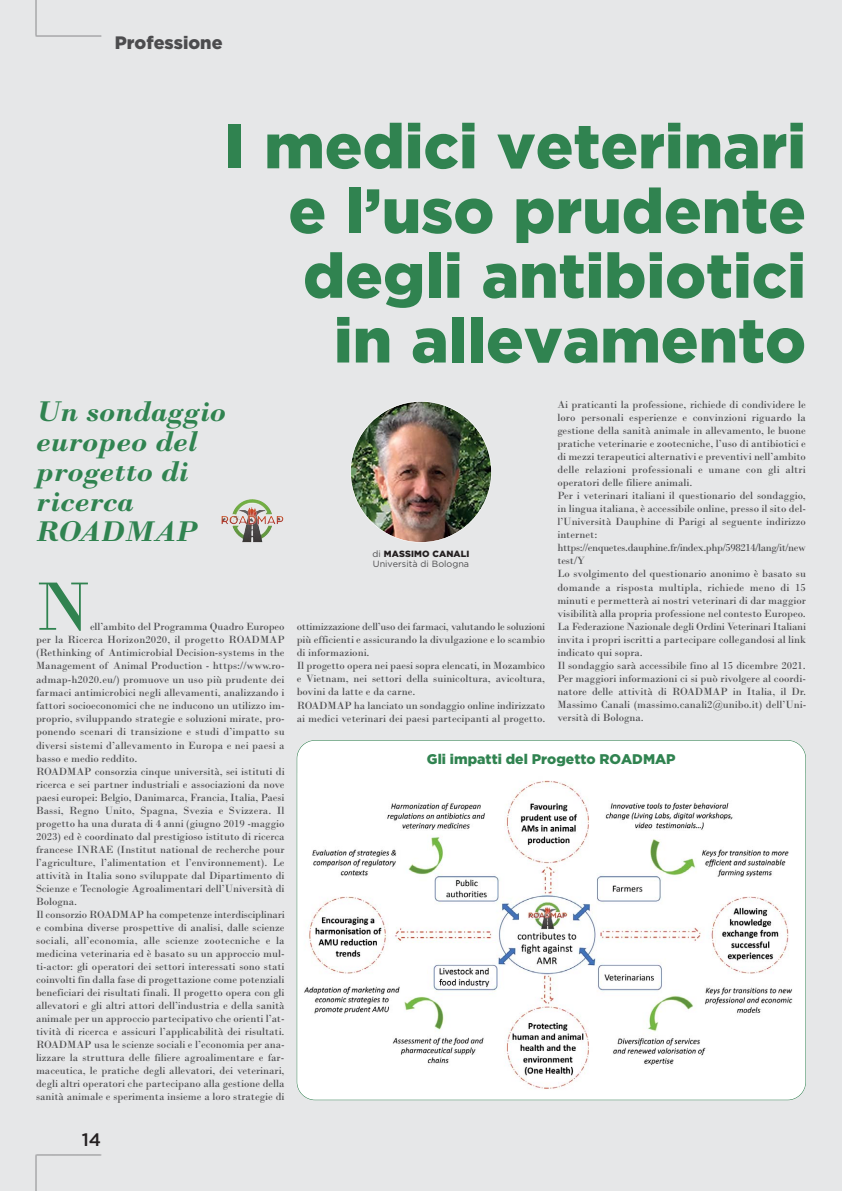
<style>
.page{position:relative;width:842px;height:1191px;background:#e6e7e8}
.page>*{position:absolute;margin:0;border:0;box-sizing:border-box;transform-origin:0 0}
.t1{font:72px "Bodoni";color:#308350}
.t2{font:900 62.4px/64.7px "Gotham";color:#308350;text-align:right}
.t3{font:italic 700 30px/30px "Bodoni";color:#308350}
.t4{font:900 18px "Gotham";color:#4c4c4e}
.t5{font:500 18px "Gotham";color:#231f20}
.t6{font:900 14px "Gotham";color:#308350}
.t7{font:11px/13.1px "Bodoni";color:#4c4c4e}
.t8{font:9px/10.8px "Gotham";color:#4c4c4e}
.s1{font-weight:900;color:#231f20}
</style>
<div class="page">
<svg style="left:36px;top:1154px;width:66px;height:37px"></svg>
<svg style="left:36px;top:0;width:66px;height:37px"></svg>
<img style="left:351px;top:402px;width:140px;height:140px;border-radius:50%">
<img style="left:232px;top:499px;width:40px;height:35px">
<div style="left:297px;top:740px;width:508px;height:359px;background:#fff;border-radius:18px"></div>
<img style="left:297px;top:780px;width:508px;height:312px">
<h3 class="t4" style="left:115px;top:36px;width:109px">Professione</h3>
<h2 class="t2" style="left:225px;top:118px;width:583px">I medici veterinari e l’uso prudente degli antibiotici<br>in allevamento</h2>
<p class="t7" style="left:557px;top:400px;width:250px">Ai praticanti la professione, richiede di condividere le loro personali esperienze e convinzioni riguardo la gestione della sanità animale in allevamento, le buone pratiche veterinarie e zootecniche, l’uso di antibiotici e di mezzi terapeutici alternativi e preventivi nell’ambito delle relazioni professionali e umane con gli altri operatori delle filiere animali.<br>Per i veterinari italiani il questionario del sondaggio, in lingua italiana, è accessibile online, presso il sito del&shy;l’Università Dauphine di Parigi al seguente indirizzo internet: https://enquetes.dauphine.fr/index.php/598214/lang/it/new test/Y<br>Lo svolgimento del questionario anonimo è basato su domande a risposta multipla, richiede meno di 15 minuti e permetterà ai nostri veterinari di dar maggior visibilità alla propria professione nel contesto Europeo.<br>La Federazione Nazionale degli Ordini Veterinari Italiani invita i propri iscritti a partecipare collegandosi al link indicato qui sopra.<br>Il sondaggio sarà accessibile fino al 15 dicembre 2021.<br>Per maggiori informazioni ci si può rivolgere al coordi&shy;natore delle attività di ROADMAP in Italia, il Dr.<br>Massimo Canali (massimo.canali2@unibo.it) dell’Uni&shy;versità di Bologna.</p>
<h3 class="t3" style="left:36px;top:400px;width:192px">Un sondaggio europeo del progetto di ricerca<br>ROADMAP</h3>
<p class="t8" style="left:372px;top:548px;width:98px">di <span class="s1">MASSIMO CANALI<br></span>Università di Bologna</p>
<h1 class="t1" style="left:36px;top:582px;width:56px">N</h1>
<p class="t7" style="left:36px;top:621px;width:250px;text-indent:54px">ell’ambito del Programma Quadro Europeo per la Ricerca Horizon2020, il progetto ROADMAP (Rethinking of Antimicrobial Decision-systems in the Management of Animal Production - https://www.ro&shy;admap-h2020.eu/) promuove un uso più prudente dei farmaci antimicrobici negli allevamenti, analizzando i fattori socioeconomici che ne inducono un utilizzo im&shy;proprio, sviluppando strategie e soluzioni mirate, pro&shy;ponendo scenari di transizione e studi d’impatto su diversi sistemi d’allevamento in Europa e nei paesi a basso e medio reddito.<br>ROADMAP consorzia cinque università, sei istituti di ricerca e sei partner industriali e associazioni da nove paesi europei: Belgio, Danimarca, Francia, Italia, Paesi Bassi, Regno Unito, Spagna, Svezia e Svizzera. Il progetto ha una durata di 4 anni (giugno 2019 -maggio 2023) ed è coordinato dal prestigioso istituto di ricerca francese INRAE (Institut national de recherche pour l’agriculture, l’alimentation et l’environnement). Le attività in Italia sono sviluppate dal Dipartimento di Scienze e Tecnologie Agroalimentari dell’Università di Bologna.<br>Il consorzio ROADMAP ha competenze interdisciplinari e combina diverse prospettive di analisi, dalle scienze sociali, all’economia, alle scienze zootecniche e la medicina veterinaria ed è basato su un approccio mul&shy;ti-actor: gli operatori dei settori interessati sono stati coinvolti fin dalla fase di progettazione come potenziali beneficiari dei risultati finali. Il progetto opera con gli allevatori e gli altri attori dell’industria e della sanità animale per un approccio partecipativo che orienti l’at&shy;tività di ricerca e assicuri l’applicabilità dei risultati.<br>ROADMAP usa le scienze sociali e l’economia per ana&shy;lizzare la struttura delle filiere agroalimentare e far&shy;maceutica, le pratiche degli allevatori, dei veterinari, degli altri operatori che partecipano alla gestione della sanità animale e sperimenta insieme a loro strategie di</p>
<p class="t7" style="left:297px;top:622px;width:250px">ottimizzazione dell’uso dei farmaci, valutando le soluzioni più efficienti e assicurando la divulgazione e lo scambio di informazioni.<br>Il progetto opera nei paesi sopra elencati, in Mozambico e Vietnam, nei settori della suinicoltura, avicoltura, bovini da latte e da carne.<br>ROADMAP ha lanciato un sondaggio online indirizzato ai medici veterinari dei paesi partecipanti al progetto.</p>
<p class="t6" style="left:427px;top:753px;width:250px">Gli impatti del Progetto ROADMAP</p>
<h3 class="t5" style="left:82px;top:1133px;width:21px">14</h3>
</div>
